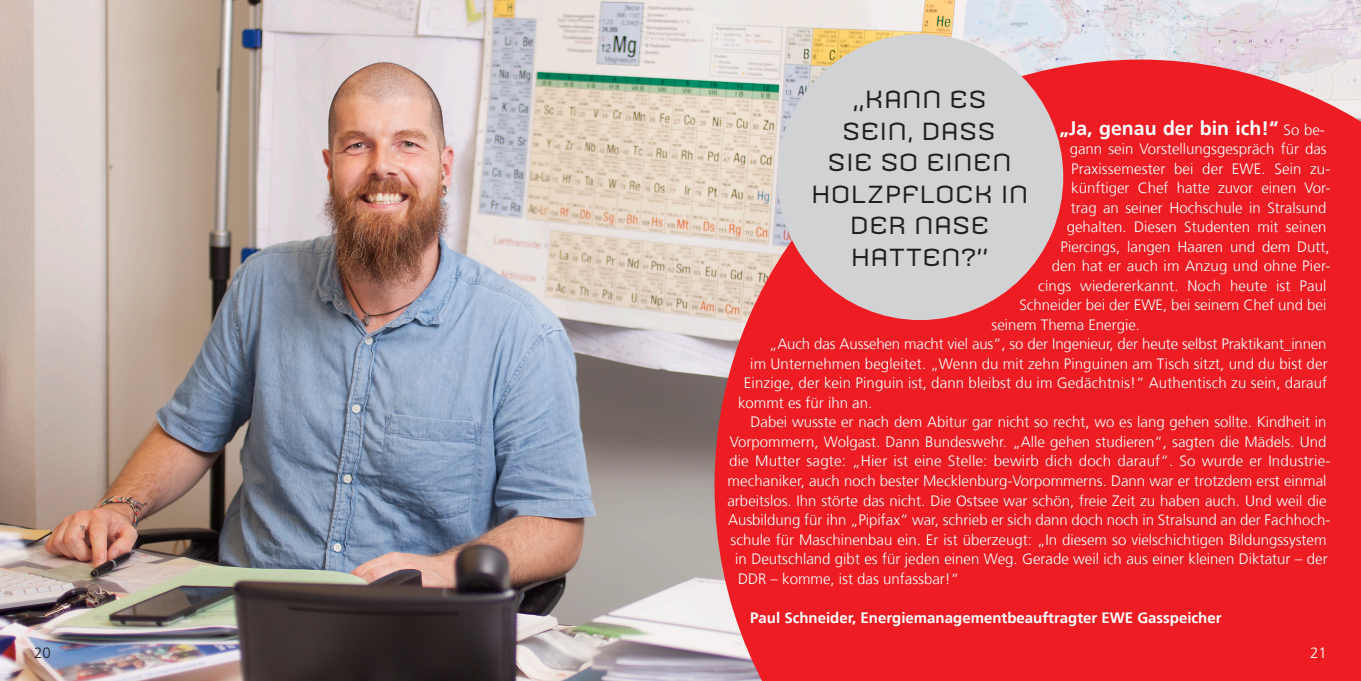
<style>
.page{position:relative;width:1361px;height:681px;background:#fff}
.page>*{position:absolute;margin:0;border:0;box-sizing:border-box;transform-origin:0 0}
.Head_weiß{font:24px/31.5px "Armada";letter-spacing:.01em;color:#231f20;text-align:center}
.Lauftext_Einzug{font:700 19.5px "NDS Frutiger";color:#fff}
.Lauftext_Einzug-2{font:300 15px "NDS Frutiger";color:#fff}
.Name{font:700 15px "NDS Frutiger";color:#fff}
.t1{font:300 15px "NDS Frutiger";color:#231f20}
.s1{font-weight:300;font-size:15px}
</style>
<div class="page">
<img style="left:0;top:0;width:1361px;height:680px">
<svg style="left:714px;top:60px;width:647px;height:620px;background:#ec2b30"></svg>
<div style="left:777px;top:34px;width:286px;height:286px;background:#d1d2d4;border-radius:50%"></div>
<p class="Head_weiß" style="left:811px;top:84px;width:219px">„KANN ES<br>SEIN, DASS<br>SIE SO EINEN<br>HOLZPFLOCK IN<br>DER NASE<br>HATTEN?”</p>
<p class="Lauftext_Einzug" style="left:1059px;top:116px;width:266px">„Ja, genau der bin ich!“ <span class="s1">So be-</span></p>
<p class="Lauftext_Einzug-2" style="left:1070px;top:140px;width:258px">gann sein Vorstellungsgespräch für das</p>
<p class="Lauftext_Einzug-2" style="left:1071px;top:160px;width:260px">Praxissemester bei der EWE. Sein zu-</p>
<p class="Lauftext_Einzug-2" style="left:1071px;top:179px;width:261px">künftiger Chef hatte zuvor einen Vor-</p>
<p class="Lauftext_Einzug-2" style="left:1071px;top:199px;width:257px">trag an seiner Hochschule in Stralsund</p>
<p class="Lauftext_Einzug-2" style="left:1067px;top:218px;width:261px">gehalten. Diesen Studenten mit seinen</p>
<p class="Lauftext_Einzug-2" style="left:1060px;top:238px;width:271px">Piercings, langen Haaren und dem Dutt,</p>
<p class="Lauftext_Einzug-2" style="left:1052px;top:257px;width:280px">den hat er auch im Anzug und ohne Pier-</p>
<p class="Lauftext_Einzug-2" style="left:1038px;top:277px;width:290px">cings wiedererkannt. Noch heute ist Paul</p>
<p class="Lauftext_Einzug-2" style="left:1019px;top:296px;width:308px">Schneider bei der EWE, bei seinem Chef und bei</p>
<p class="Lauftext_Einzug-2" style="left:991px;top:316px;width:150px">seinem Thema Energie.</p>
<p class="Lauftext_Einzug-2" style="left:769px;top:335px;width:559px">„Auch das Aussehen macht viel aus“, so der Ingenieur, der heute selbst Praktikant_innen</p>
<p class="Lauftext_Einzug-2" style="left:750px;top:355px;width:579px">im Unternehmen begleitet. „Wenn du mit zehn Pinguinen am Tisch sitzt, und du bist der</p>
<p class="Lauftext_Einzug-2" style="left:744px;top:374px;width:585px">Einzige, der kein Pinguin ist, dann bleibst du im Gedächtnis!“ Authentisch zu sein, darauf</p>
<p class="Lauftext_Einzug-2" style="left:738px;top:394px;width:136px">kommt es für ihn an.</p>
<p class="Lauftext_Einzug-2" style="left:750px;top:413px;width:577px">Dabei wusste er nach dem Abitur gar nicht so recht, wo es lang gehen sollte. Kindheit in</p>
<p class="Lauftext_Einzug-2" style="left:730px;top:433px;width:598px">Vorpommern, Wolgast. Dann Bundeswehr. „Alle gehen studieren“, sagten die Mädels. Und</p>
<p class="Lauftext_Einzug-2" style="left:729px;top:452px;width:603px">die Mutter sagte: „Hier ist eine Stelle: bewirb dich doch darauf“. So wurde er Industrie-</p>
<p class="Lauftext_Einzug-2" style="left:727px;top:472px;width:600px">mechaniker, auch noch bester Mecklenburg-Vorpommerns. Dann war er trotzdem erst einmal</p>
<p class="Lauftext_Einzug-2" style="left:727px;top:491px;width:600px">arbeitslos. Ihn störte das nicht. Die Ostsee war schön, freie Zeit zu haben auch. Und weil die</p>
<p class="Lauftext_Einzug-2" style="left:728px;top:511px;width:604px">Ausbildung für ihn „Pipifax“ war, schrieb er sich dann doch noch in Stralsund an der Fachhoch-</p>
<p class="Lauftext_Einzug-2" style="left:730px;top:530px;width:597px">schule für Maschinenbau ein. Er ist überzeugt: „In diesem so vielschichtigen Bildungssystem</p>
<p class="Lauftext_Einzug-2" style="left:735px;top:550px;width:594px">in Deutschland gibt es für jeden einen Weg. Gerade weil ich aus einer kleinen Diktatur – der</p>
<p class="Lauftext_Einzug-2" style="left:738px;top:569px;width:222px">DDR – komme, ist das unfassbar!“</p>
<p class="Name" style="left:750px;top:608px;width:473px">Paul Schneider, Energiemanagementbeauftragter EWE Gasspeicher</p>
<p class="t1" style="left:34px;top:644px;width:18px">20</p>
<p class="Lauftext_Einzug-2" style="left:1310px;top:644px;width:18px">21</p>
</div>
